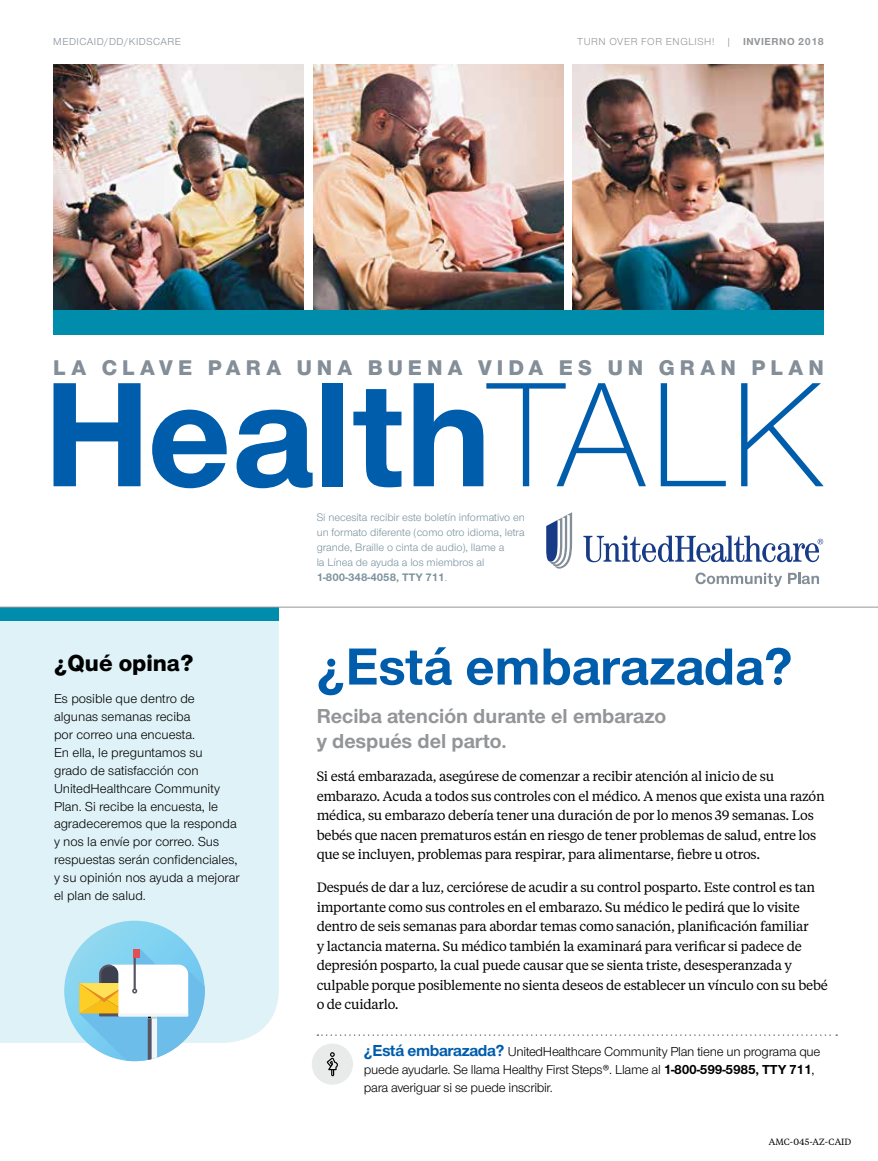
<style>
.page{position:relative;width:878px;height:1161px;background:#fff}
.page>*{position:absolute;margin:0;border:0;box-sizing:border-box;transform-origin:0 0}
.t1{font:700 154.5px "UHC Sans";color:#005dac}
.t2{font:700 54px "UHC Sans";color:#005dac}
.t3{font:800 24px "UHC Sans";color:#000}
.t4{font:800 22.05px "UHC Sans";letter-spacing:.23em;color:#838e98}
.t5{font:700 21px/25.2px "UHC Sans";color:#939598}
.t6{font:13.5px/19.5px "UHC Serif Text";letter-spacing:-.02em;color:#000}
.t7{font:13.5px/18px "UHC Sans";color:#000}
.t8{font:13.5px/18px "UHC Sans";letter-spacing:-.02em;color:#000}
.t9{font:11.25px/15px "UHC Sans";color:#7a929f}
.t10{font:10.5px "UHC Sans";letter-spacing:.05em;color:#939598}
.t11{font:10.5px "UHC Sans";letter-spacing:.05em;color:#838e98}
.t12{font:9px "UHC Serif Text";color:#000}
.s1{font-weight:700}
.s2{font-weight:300}
.s3{font-weight:700;font-size:16.5px;color:#005dac}
</style>
<div class="page">
<svg style="left:583px;top:535px;width:240px;height:27px"></svg>
<svg style="left:546px;top:512px;width:26px;height:57px"></svg>
<svg style="left:695px;top:573px;width:87px;height:14px"></svg>
<svg style="left:788px;top:573px;width:31px;height:11px"></svg>
<img style="left:53px;top:64px;width:250px;height:247px">
<img style="left:313px;top:64px;width:250px;height:247px">
<img style="left:573px;top:64px;width:251px;height:247px">
<div style="left:53px;top:311px;width:771px;height:24px;background:#008dab"></div>
<div style="left:0;top:621px;width:279px;height:422px;background:#dff2f7"></div>
<div style="left:0;top:607px;width:279px;height:14px;background:#008dab"></div>
<hr style="left:0;top:607px;width:878px;height:1px;background:#939598">
<div style="left:64px;top:921px;width:141px;height:140px;background:#87d5f0;border-radius:70px"></div>
<svg style="left:79px;top:949px;width:126px;height:112px"></svg>
<div style="left:134px;top:949px;width:6px;height:9px;background:#e34f55"></div>
<svg style="left:317px;top:1034px;width:520px;height:2px"></svg>
<div style="left:312px;top:1044px;width:41px;height:41px;background:#e9eaea;border-radius:50%"></div>
<svg style="left:327px;top:1052px;width:11px;height:24px"></svg>
<p class="t11" style="left:53px;top:35px;width:129px">MEDICAID/DD/KIDSCARE</p>
<p class="t10" style="left:577px;top:35px;width:248px">TURN OVER FOR ENGLISH! | <span class="s1">INVIERNO 2018</span></p>
<h3 class="t4" style="left:53px;top:352px;width:772px">LA CLAVE PARA UNA BUENA VIDA ES UN GRAN PLAN</h3>
<h1 class="t1" style="left:43px;top:331px;width:781px">Health<span class="s2">TALK</span></h1>
<h3 class="t3" style="left:54px;top:646px;width:141px">¿Qué opina?</h3>
<p class="t7" style="left:54px;top:689px;width:187px">Es posible que dentro de algunas semanas reciba<br>por correo una encuesta.<br>En ella, le preguntamos su<br>grado de satisfacción con<br>UnitedHealthcare Community<br>Plan. Si recibe la encuesta, le agradeceremos que la responda y nos la envíe por correo. Sus respuestas serán confidenciales, y su opinión nos ayuda a mejorar el plan de salud.</p>
<p class="t9" style="left:316px;top:509px;width:210px">Si necesita recibir este boletín informativo en un formato diferente (como otro idioma, letra grande, Braille o cinta de audio), llame a<br>la Línea de ayuda a los miembros al <span class="s1">1-800-348-4058, TTY 711</span>.</p>
<h2 class="t2" style="left:316px;top:630px;width:477px">¿Está embarazada?</h2>
<h3 class="t5" style="left:316px;top:703px;width:351px">Reciba atención durante el embarazo y después del parto.</h3>
<p class="t6" style="left:316px;top:766px;width:509px">Si está embarazada, asegúrese de comenzar a recibir atención al inicio de su embarazo. Acuda a todos sus controles con el médico. A menos que exista una razón médica, su embarazo debería tener una duración de por lo menos 39 semanas. Los bebés que nacen prematuros están en riesgo de tener problemas de salud, entre los que se incluyen, problemas para respirar, para alimentarse, fiebre u otros.</p>
<p class="t6" style="left:316px;top:877px;width:512px">Después de dar a luz, cerciórese de acudir a su control posparto. Este control es tan importante como sus controles en el embarazo. Su médico le pedirá que lo visite dentro de seis semanas para abordar temas como sanación, planificación familiar<br>y lactancia materna. Su médico también la examinará para verificar si padece de depresión posparto, la cual puede causar que se sienta triste, desesperanzada y culpable porque posiblemente no sienta deseos de establecer un vínculo con su bebé o de cuidarlo.</p>
<p class="t8" style="left:364px;top:1042px;width:458px"><span class="s3">¿Está embarazada?</span> UnitedHealthcare Community Plan tiene un programa que puede ayudarle. Se llama Healthy First Steps®. Llame al <span class="s1">1-800-599-5985, TTY 711</span>, para averiguar si se puede inscribir.</p>
<p class="t12" style="left:769px;top:1135px;width:84px">AMC-045-AZ-CAID</p>
</div>
